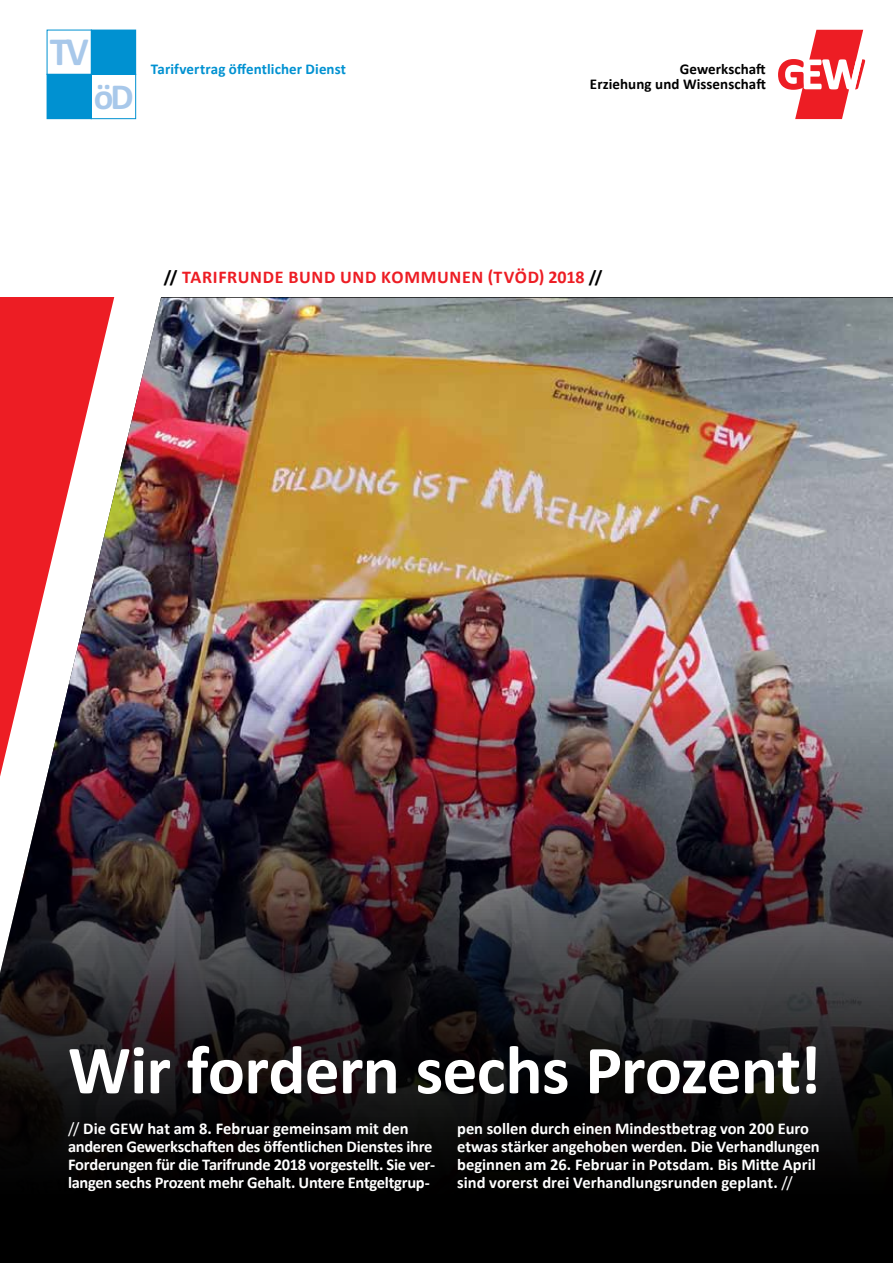
<style>
.page{position:relative;width:893px;height:1263px;background:#fff}
.page>*{position:absolute;margin:0;border:0;box-sizing:border-box;transform-origin:0 0}
.t1{font:700 69.3px "Calibri";letter-spacing:-.01em;color:#fff}
.t2{font:700 40.05px "Calibri";color:#a8c8ea}
.t3{font:700 36.75px "Calibri";color:#a8c8ea}
.t4{font:700 18px "Calibri";letter-spacing:.035em;color:#ed1d24}
.t5{font:700 16.5px/18px "Calibri";letter-spacing:-.01em;color:#fff}
.t6{font:700 15px/15px "Calibri";letter-spacing:.005em;color:#000;text-align:right}
.t7{font:700 15px "Calibri";letter-spacing:.005em;color:#0091d1}
.s1{color:#000}
.s2{font-weight:400}
</style>
<div class="page">
<div style="left:0;top:1200px;width:893px;height:63px;background:#000"></div>
<img style="left:0;top:298px;width:893px;height:902px">
<img style="left:0;top:298px;width:197px;height:642px">
<svg style="left:778px;top:30px;width:87px;height:89px"></svg>
<div style="left:91px;top:74px;width:45px;height:45px;border:1px solid #0091d1"></div>
<div style="left:47px;top:74px;width:44px;height:45px;background:#0091d1"></div>
<div style="left:47px;top:74px;width:45px;height:45px;border:1px solid #0091d1"></div>
<div style="left:91px;top:30px;width:45px;height:44px;background:#0091d1"></div>
<div style="left:91px;top:30px;width:45px;height:45px;border:1px solid #0091d1"></div>
<h2 class="t2" style="left:50px;top:26px;width:40px">TV</h2>
<h3 class="t3" style="left:94px;top:73px;width:41px">öD</h3>
<p class="t7" style="left:151px;top:59px;width:197px">Tarifvertrag öffentlicher Dienst</p>
<p class="t6" style="left:590px;top:62px;width:177px">Gewerkschaft<br>Erziehung und Wissenschaft</p>
<p class="t4" style="left:164px;top:265px;width:440px"><span class="s1">//</span> TARIFRUNDE BUND UND KOMMUNEN (TVÖD) 2018 <span class="s1">//</span></p>
<h1 class="t1" style="left:68px;top:1026px;width:755px">Wir fordern sechs Prozent!</h1>
<p class="t5" style="left:68px;top:1120px;width:369px"><span class="s2">//</span> Die GEW hat am 8. Februar gemeinsam mit den anderen Gewerkschaften des öffentlichen Dienstes ihre Forderungen für die Tarifrunde 2018 vorgestellt. Sie ver&shy;langen sechs Prozent mehr Gehalt. Untere Entgeltgrup-</p>
<p class="t5" style="left:457px;top:1120px;width:364px">pen sollen durch einen Mindestbetrag von 200 Euro etwas stärker angehoben werden. Die Verhandlungen beginnen am 26. Februar in Potsdam. Bis Mitte April sind vorerst drei Verhandlungsrunden geplant. <span class="s2">//</span></p>
</div>
